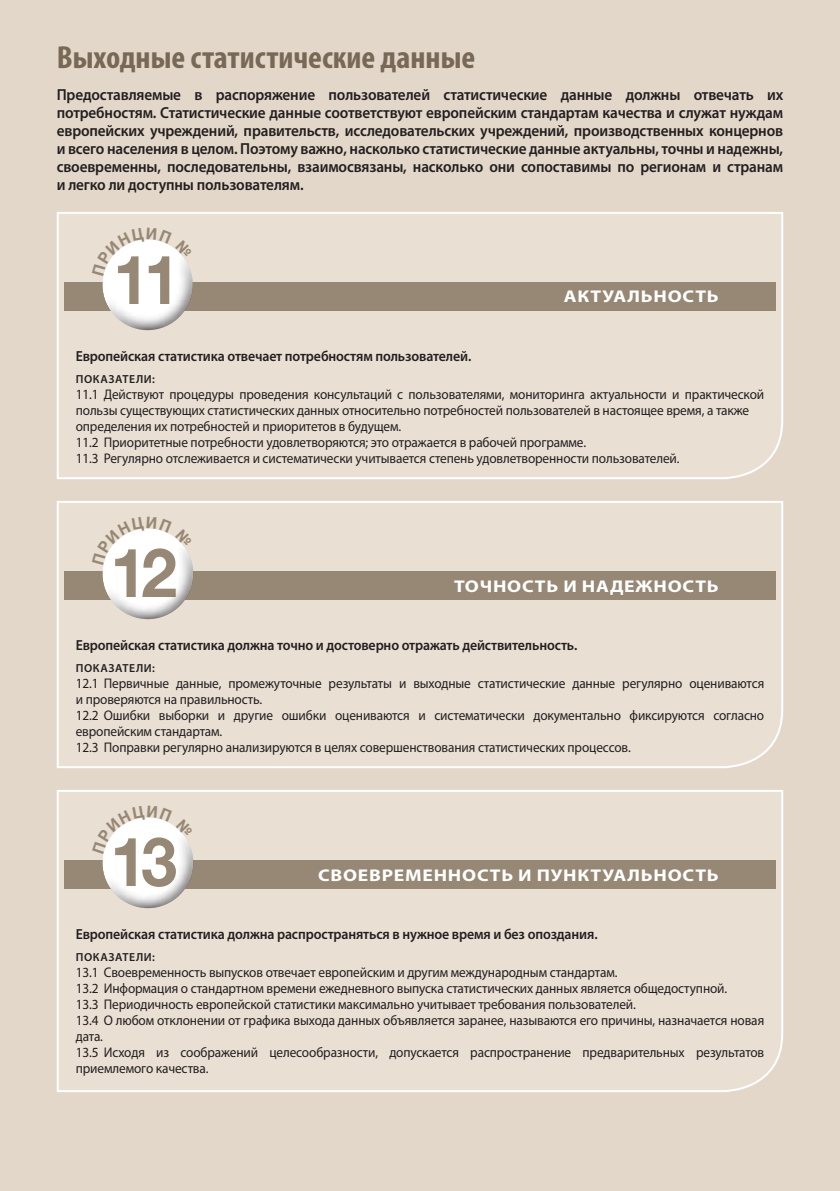
<style>
.page{position:relative;width:840px;height:1191px;background:#fff}
.page>*{position:absolute;margin:0;border:0;box-sizing:border-box;transform-origin:0 0}
.t1{font:700 68px "Helvetica Neue LT Std";color:#968874;scale:.95 1}
.P6{font:700 condensed 32px "Myriad Pro";color:#786956}
.P5{font:700 17px "Myriad Pro";letter-spacing:.04em;color:#fff;scale:1.15 1}
.P1{font:600 16px/18px "Myriad Pro";letter-spacing:-.01em;color:#231f20;text-align:justify;scale:.95 1}
.P2_1_principle{font:600 14.6px "Myriad Pro";letter-spacing:-.01em;color:#231f20;scale:.95 1}
.P2{font:14px/16px "Myriad Pro";letter-spacing:-.01em;color:#231f20;scale:.95 1}
.P2_2_indicator{font:600 11.6px "Myriad Pro";letter-spacing:.05em;color:#231f20}
</style>
<div class="page">
<div style="left:0;top:0;width:839px;height:1191px;background:#e3d7c9"></div>
<div style="left:56px;top:212px;width:727px;height:267px;background:#e9dfd3"></div>
<div style="left:64px;top:282px;width:711px;height:28px;background:#968874"></div>
<div style="left:102px;top:247px;width:107px;height:85px;background:#231f20;opacity:.92"></div>
<div style="left:56px;top:501px;width:727px;height:267px;background:#e9dfd3"></div>
<div style="left:64px;top:571px;width:711px;height:28px;background:#968874"></div>
<div style="left:98px;top:536px;width:112px;height:85px;background:#231f20;opacity:.92"></div>
<div style="left:56px;top:790px;width:727px;height:302px;background:#e9dfd3"></div>
<div style="left:64px;top:860px;width:711px;height:28px;background:#968874"></div>
<div style="left:98px;top:825px;width:112px;height:85px;background:#231f20;opacity:.92"></div>
<svg style="left:92px;top:228px;width:101px;height:48px"></svg>
<svg style="left:92px;top:516px;width:101px;height:49px"></svg>
<svg style="left:92px;top:805px;width:102px;height:48px"></svg>
<p class="P6" style="left:57px;top:40px;width:419px">Выходные статистические данные</p>
<p class="P1" style="left:57px;top:86px;width:765px">Предоставляемые в распоряжение пользователей статистические данные должны отвечать их потребностям. Статистические данные соответствуют европейским стандартам качества и служат нуждам европейских учреждений, правительств, исследовательских учреждений, производственных концернов и всего населения в целом. Поэтому важно, насколько статистические данные актуальны, точны и надежны, своевременны, последовательны, взаимосвязаны, насколько они сопоставимы по регионам и странам и легко ли доступны пользователям.</p>
<h1 class="t1" style="left:113px;top:238px;width:72px">11</h1>
<p class="P5" style="left:563px;top:286px;width:136px">АКТУАЛЬНОСТЬ</p>
<p class="P2_1_principle" style="left:76px;top:348px;width:417px">Европейская статистика отвечает потребностям пользователей.</p>
<p class="P2_2_indicator" style="left:76px;top:373px;width:81px">ПОКАЗАТЕЛИ:</p>
<p class="P2" style="left:76px;top:386px;width:725px">11.1 Действуют процедуры проведения консультаций с пользователями, мониторинга актуальности и практической пользы существующих статистических данных относительно потребностей пользователей в настоящее время, а также</p>
<p class="P2" style="left:76px;top:418px;width:344px">определения их потребностей и приоритетов в будущем.</p>
<p class="P2" style="left:76px;top:434px;width:538px">11.2 Приоритетные потребности удовлетворяются; это отражается в рабочей программе.</p>
<p class="P2" style="left:76px;top:450px;width:636px">11.3 Регулярно отслеживается и систематически учитывается степень удовлетворенности пользователей.</p>
<h1 class="t1" style="left:110px;top:530px;width:72px">12</h1>
<p class="P5" style="left:454px;top:574px;width:231px">ТОЧНОСТЬ И НАДЕЖНОСТЬ</p>
<p class="P2_1_principle" style="left:76px;top:637px;width:529px">Европейская статистика должна точно и достоверно отражать действительность.</p>
<p class="P2_2_indicator" style="left:76px;top:662px;width:81px">ПОКАЗАТЕЛИ:</p>
<p class="P2" style="left:76px;top:675px;width:725px">12.1 Первичные данные, промежуточные результаты и выходные статистические данные регулярно оцениваются и проверяются на правильность.</p>
<p class="P2" style="left:76px;top:707px;width:725px">12.2 Ошибки выборки и другие ошибки оцениваются и систематически документально фиксируются согласно европейским стандартам.</p>
<p class="P2" style="left:76px;top:739px;width:585px">12.3 Поправки регулярно анализируются в целях совершенствования статистических процессов.</p>
<h1 class="t1" style="left:110px;top:819px;width:72px">13</h1>
<p class="P5" style="left:318px;top:863px;width:349px">СВОЕВРЕМЕННОСТЬ И ПУНКТУАЛЬНОСТЬ</p>
<p class="P2_1_principle" style="left:76px;top:926px;width:550px">Европейская статистика должна распространяться в нужное время и без опоздания.</p>
<p class="P2_2_indicator" style="left:76px;top:951px;width:81px">ПОКАЗАТЕЛИ:</p>
<p class="P2" style="left:76px;top:964px;width:571px">13.1 Своевременность выпусков отвечает европейским и другим международным стандартам.</p>
<p class="P2" style="left:76px;top:980px;width:687px">13.2 Информация о стандартном времени ежедневного выпуска статистических данных является общедоступной.</p>
<p class="P2" style="left:76px;top:996px;width:590px">13.3 Периодичность европейской статистики максимально учитывает требования пользователей.</p>
<p class="P2" style="left:76px;top:1012px;width:725px">13.4 О любом отклонении от графика выхода данных объявляется заранее, называются его причины, назначается новая дата.</p>
<p class="P2" style="left:76px;top:1044px;width:725px">13.5 Исходя из соображений целесообразности, допускается распространение предварительных результатов приемлемого качества.</p>
</div>
